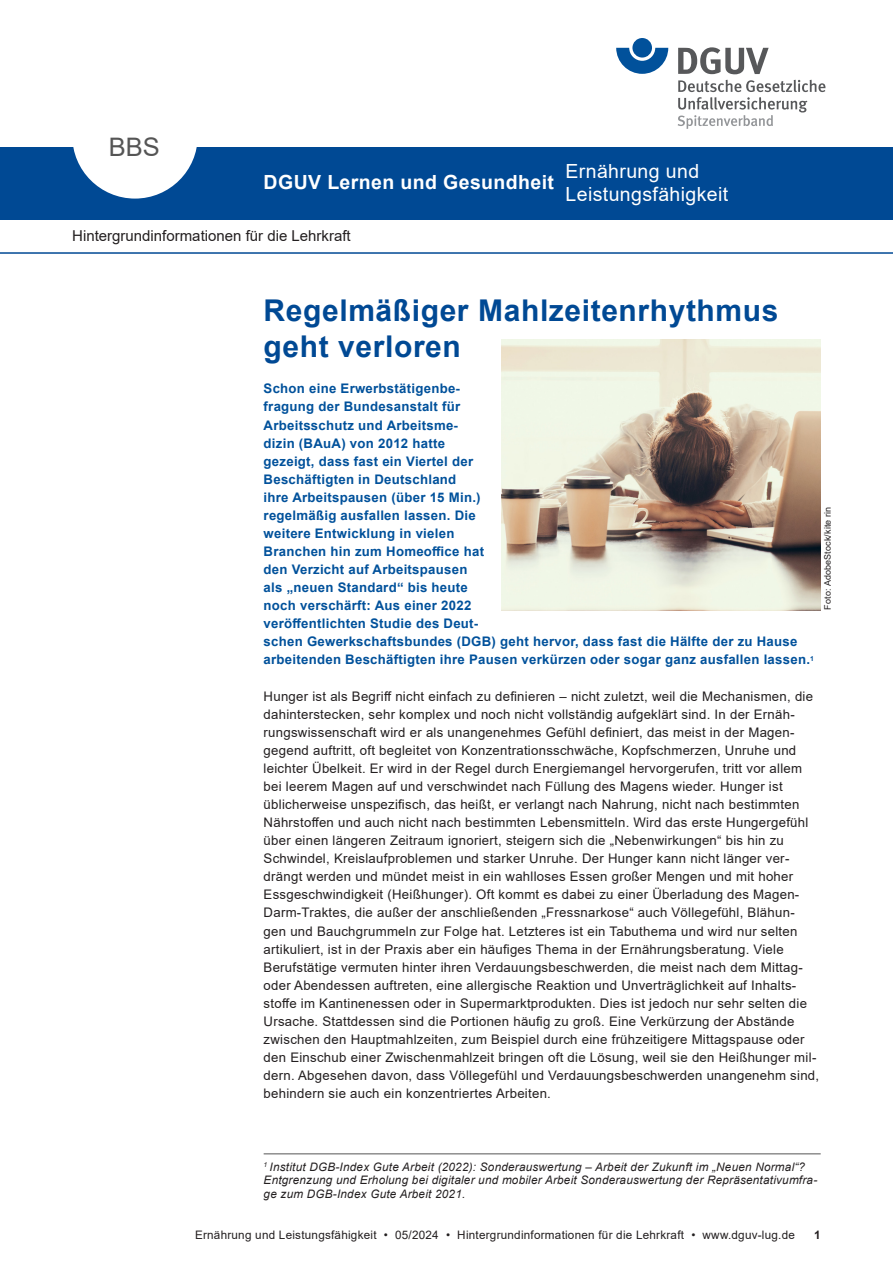
<style>
.page{position:relative;width:893px;height:1263px;background:#fff}
.page>*{position:absolute;margin:0;border:0;box-sizing:border-box;transform-origin:0 0}
.Ueberschrift{font:700 30px/36.2px "Arial";letter-spacing:.02em;color:#004994}
.head{font:25.5px "Arial";color:#555}
.t1{font:19.5px "Arial";letter-spacing:.02em;color:#fff}
.t2{font:700 19.5px "Arial";letter-spacing:.02em;color:#fff}
.Kopfzeile_Art{font:15px "Arial";color:#231f20}
.Fliesstext{font:13.2px/18px "Arial";letter-spacing:.02em;color:#231f20}
.Fliesstext-2{font:700 13.2px/18px "Arial";letter-spacing:.02em;color:#01519b}
.Quelle{font:italic 11.7px/13.5px "Arial";letter-spacing:.02em;color:#231f20}
.fusszeile{font:11.7px "Arial";letter-spacing:.02em;color:#231f20}
.t3{font:700 11.7px "Arial";color:#231f20}
.Bildnachweis{font:9px "Arial";letter-spacing:.015em;color:#231f20}
</style>
<div class="page">
<div style="left:0;top:147px;width:893px;height:73px;background:#004994"></div>
<svg style="left:73px;top:147px;width:124px;height:52px"></svg>
<svg style="left:616px;top:48px;width:52px;height:26px"></svg>
<div style="left:632px;top:38px;width:20px;height:20px;background:#01519b;border-radius:50%"></div>
<svg style="left:678px;top:47px;width:91px;height:27px"></svg>
<svg style="left:678px;top:80px;width:147px;height:49px"></svg>
<hr style="left:0;top:252px;width:893px;height:2px;background:#004994">
<hr style="left:264px;top:1153px;width:557px;height:1px;background:#555">
<img style="left:502px;top:339px;width:319px;height:271px">
<p class="head" style="left:109px;top:130px;width:53px">BBS</p>
<p class="t2" style="left:264px;top:168px;width:292px">DGUV Lernen und Gesundheit</p>
<p class="Kopfzeile_Art" style="left:72px;top:225px;width:280px">Hintergrundinformationen für die Lehrkraft</p>
<p class="t1" style="left:566px;top:158px;width:135px">Ernährung und</p>
<p class="t1" style="left:566px;top:181px;width:164px">Leistungsfähigkeit</p>
<p class="Ueberschrift" style="left:264px;top:293px;width:516px">Regelmäßiger Mahlzeitenrhythmus geht verloren</p>
<p class="Fliesstext-2" style="left:264px;top:380px;width:552px">Schon eine Erwerbstätigenbe-<br>fragung der Bundesanstalt für<br>Arbeitsschutz und Arbeitsme-<br>dizin (BAuA) von 2012 hatte<br>gezeigt, dass fast ein Viertel der<br>Beschäftigten in Deutschland<br>ihre Arbeitspausen (über 15 Min.)<br>regelmäßig ausfallen lassen. Die<br>weitere Entwicklung in vielen<br>Branchen hin zum Homeoffice hat<br>den Verzicht auf Arbeitspausen<br>als „neuen Standard“ bis heute<br>noch verschärft: Aus einer 2022<br>veröffentlichten Studie des Deut-<br>schen Gewerkschaftsbundes (DGB) geht hervor, dass fast die Hälfte der zu Hause arbeitenden Beschäftigten ihre Pausen verkürzen oder sogar ganz ausfallen lassen.<sup>1</sup></p>
<p class="Fliesstext" style="left:264px;top:687px;width:557px">Hunger ist als Begriff nicht einfach zu definieren – nicht zuletzt, weil die Mechanismen, die dahinterstecken, sehr komplex und noch nicht vollständig aufgeklärt sind. In der Ernäh&shy;rungswissenschaft wird er als unangenehmes Gefühl definiert, das meist in der Magen&shy;gegend auftritt, oft begleitet von Konzentrationsschwäche, Kopfschmerzen, Unruhe und leichter Übelkeit. Er wird in der Regel durch Energiemangel hervorgerufen, tritt vor allem bei leerem Magen auf und verschwindet nach Füllung des Magens wieder. Hunger ist üblicherweise unspezifisch, das heißt, er verlangt nach Nahrung, nicht nach bestimmten Nährstoffen und auch nicht nach bestimmten Lebensmitteln. Wird das erste Hungergefühl über einen längeren Zeitraum ignoriert, steigern sich die „Nebenwirkungen“ bis hin zu Schwindel, Kreislaufproblemen und starker Unruhe. Der Hunger kann nicht länger ver&shy;drängt werden und mündet meist in ein wahlloses Essen großer Mengen und mit hoher Essgeschwindigkeit (Heißhunger). Oft kommt es dabei zu einer Überladung des Magen-Darm-Traktes, die außer der anschließenden „Fressnarkose“ auch Völlegefühl, Blähun&shy;gen und Bauchgrummeln zur Folge hat. Letzteres ist ein Tabuthema und wird nur selten artikuliert, ist in der Praxis aber ein häufiges Thema in der Ernährungsberatung. Viele Berufstätige vermuten hinter ihren Verdauungsbeschwerden, die meist nach dem Mittag&shy;oder Abendessen auftreten, eine allergische Reaktion und Unverträglichkeit auf Inhalts&shy;stoffe im Kantinenessen oder in Supermarktprodukten. Dies ist jedoch nur sehr selten die Ursache. Stattdessen sind die Portionen häufig zu groß. Eine Verkürzung der Abstände zwischen den Hauptmahlzeiten, zum Beispiel durch eine frühzeitigere Mittagspause oder den Einschub einer Zwischenmahlzeit bringen oft die Lösung, weil sie den Heißhunger mil&shy;dern. Abgesehen davon, dass Völlegefühl und Verdauungsbeschwerden unangenehm sind, behindern sie auch ein konzentriertes Arbeiten.</p>
<p class="Bildnachweis" style="left:821px;top:610px;width:105px;rotate:-90deg">Foto: AdobeStock/kite rin</p>
<p class="Quelle" style="left:264px;top:1160px;width:555px"><sup>1</sup> Institut DGB-Index Gute Arbeit (2022): Sonderauswertung – Arbeit der Zukunft im „Neuen Normal“?<br>Entgrenzung und Erholung bei digitaler und mobiler Arbeit Sonderauswertung der Repräsentativumfra&shy;ge zum DGB-Index Gute Arbeit 2021.</p>
<p class="fusszeile" style="left:195px;top:1227px;width:601px">Ernährung und Leistungsfähigkeit • 05/2024 • Hintergrundinformationen für die Lehrkraft • www.dguv-lug.de</p>
<p class="t3" style="left:814px;top:1227px;width:8px">1</p>
</div>
